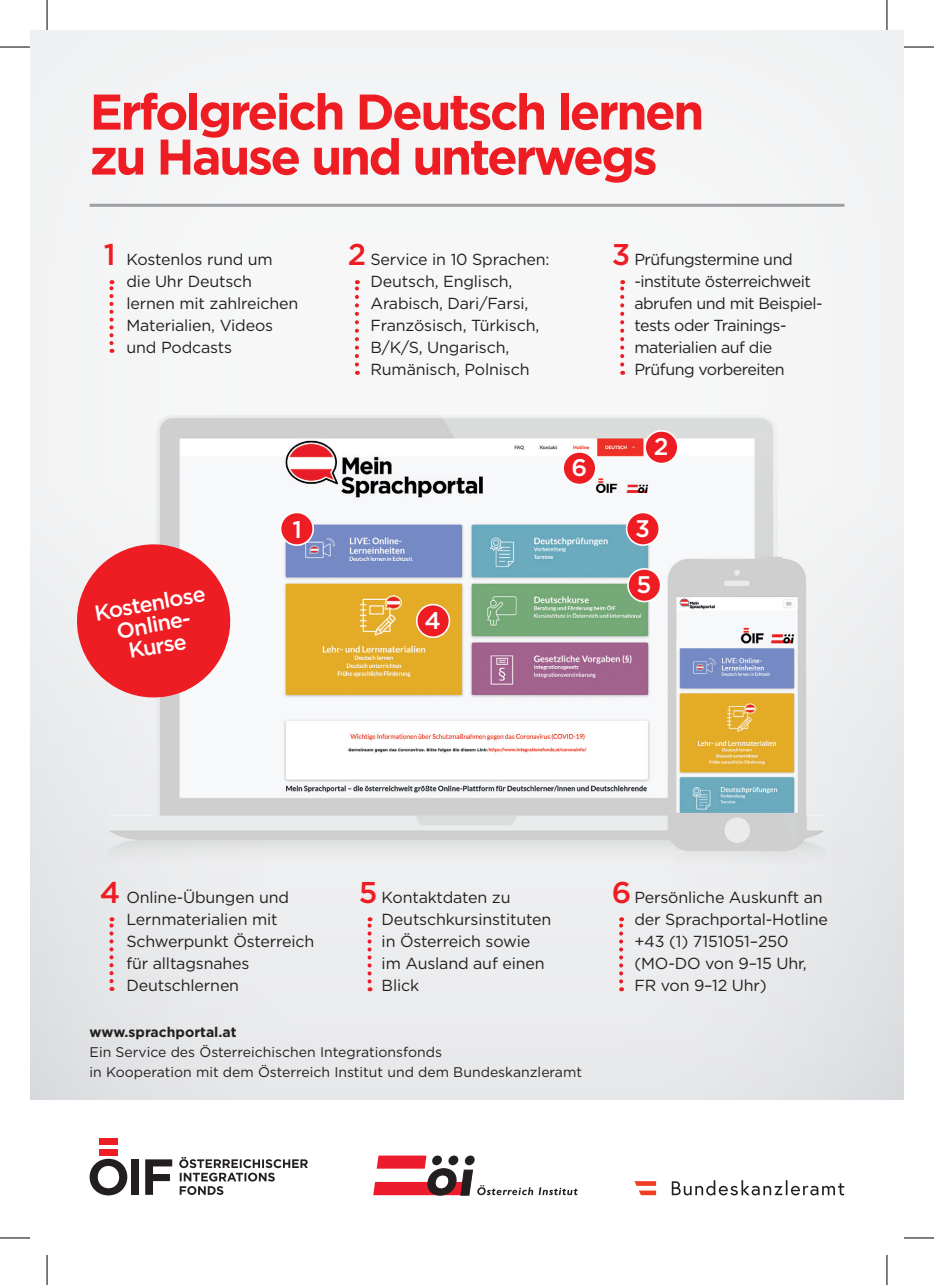
<style>
.page{position:relative;width:934px;height:1285px;background:#fff}
.page>*{position:absolute;margin:0;border:0;box-sizing:border-box;transform-origin:0 0}
.t1{font:700 50px/45px "Gotham";letter-spacing:-.05em;color:#ee1d23}
.t2{font:500 24px "Gotham";color:#fff}
.t3{font:500 21.6px/21.6px "Gotham";color:#fff;text-align:center}
.t4{font:16px/22px "Gotham";letter-spacing:-.01em;color:#231f20}
.t5{font:16px/22px "Gotham";letter-spacing:-.03em;color:#231f20}
.t6{font:14px/20px "Gotham";color:#231f20}
.t7{font:700 14px "Gotham";color:#231f20}
.s1{font-weight:500;font-size:30px;color:#ee1d23}
</style>
<div class="page">
<div style="left:30px;top:30px;width:873px;height:1225px;background:#4e626b;opacity:.25"></div>
<div style="left:30px;top:1100px;width:873px;height:155px;background:#fff"></div>
<hr style="left:90px;top:204px;width:754px;height:3px;background:#9d9fa2">
<svg style="left:109px;top:280px;width:4px;height:63px"></svg>
<svg style="left:355px;top:280px;width:4px;height:84px"></svg>
<svg style="left:620px;top:280px;width:4px;height:84px"></svg>
<svg style="left:109px;top:917px;width:4px;height:64px"></svg>
<svg style="left:619px;top:917px;width:4px;height:64px"></svg>
<svg style="left:367px;top:917px;width:4px;height:64px"></svg>
<div style="left:73px;top:831px;width:788px;height:33px;background:#e9eaeb"></div>
<img style="left:109px;top:415px;width:715px;height:435px">
<div style="left:280px;top:512px;width:33px;height:33px;background:#ee1d23;border-radius:50%"></div>
<div style="left:279px;top:511px;width:35px;height:35px;border:2px solid #fff;border-radius:50%"></div>
<div style="left:626px;top:512px;width:33px;height:33px;background:#ee1d23;border-radius:50%"></div>
<div style="left:625px;top:511px;width:34px;height:35px;border:2px solid #fff;border-radius:50%"></div>
<div style="left:627px;top:569px;width:33px;height:32px;background:#ee1d23;border-radius:50%"></div>
<div style="left:627px;top:568px;width:34px;height:34px;border:2px solid #fff;border-radius:50%"></div>
<div style="left:416px;top:604px;width:33px;height:33px;background:#ee1d23;border-radius:50%"></div>
<div style="left:416px;top:604px;width:34px;height:34px;border:2px solid #fff;border-radius:50%"></div>
<div style="left:563px;top:452px;width:32px;height:32px;background:#ee1d23;border-radius:50%"></div>
<div style="left:562px;top:451px;width:34px;height:34px;border:2px solid #fff;border-radius:50%"></div>
<div style="left:645px;top:431px;width:32px;height:32px;background:#ee1d23;border-radius:50%"></div>
<div style="left:644px;top:430px;width:34px;height:34px;border:2px solid #fff;border-radius:50%"></div>
<svg style="left:90px;top:1158px;width:37px;height:37px"></svg>
<div style="left:131px;top:1159px;width:8px;height:35px;background:#231f20"></div>
<svg style="left:145px;top:1159px;width:27px;height:35px"></svg>
<div style="left:99px;top:1149px;width:19px;height:6px;background:#ee1d23"></div>
<div style="left:99px;top:1138px;width:19px;height:7px;background:#ee1d23"></div>
<svg style="left:179px;top:1157px;width:129px;height:38px"></svg>
<svg style="left:373px;top:1155px;width:204px;height:40px"></svg>
<svg style="left:464px;top:1155px;width:11px;height:10px"></svg>
<div style="left:448px;top:1155px;width:10px;height:10px;background:#231f20;border-radius:50%"></div>
<svg style="left:671px;top:1180px;width:173px;height:15px"></svg>
<svg style="left:634px;top:1181px;width:21px;height:14px"></svg>
<svg style="left:71px;top:538px;width:165px;height:165px"></svg>
<hr style="left:0;top:47px;width:30px;height:1px;background:#000">
<hr style="left:903px;top:47px;width:30px;height:1px;background:#000">
<hr style="left:0;top:1237px;width:30px;height:1px;background:#000">
<hr style="left:903px;top:1237px;width:30px;height:1px;background:#000">
<hr style="left:47px;top:0;width:1px;height:30px;background:#000">
<hr style="left:47px;top:1255px;width:1px;height:30px;background:#000">
<hr style="left:886px;top:0;width:1px;height:30px;background:#000">
<hr style="left:886px;top:1255px;width:1px;height:30px;background:#000">
<h1 class="t1" style="left:90px;top:89px;width:616px">Erfolgreich Deutsch lernen zu Hause und unterwegs</h1>
<p class="t4" style="left:126px;top:248px;width:173px;text-indent:-23px"><span class="s1">1</span> Kostenlos rund um die Uhr Deutsch lernen mit zahlreichen<br>Materialien, Videos und Podcasts</p>
<p class="t4" style="left:370px;top:248px;width:180px;text-indent:-23px"><span class="s1">2</span> Service in 10 Sprachen:<br>Deutsch, Englisch,<br>Arabisch, Dari/Farsi,<br>Französisch, Türkisch,<br>B/K/S, Ungarisch,<br>Rumänisch, Polnisch</p>
<p class="t5" style="left:634px;top:248px;width:190px;text-indent:-23px"><span class="s1">3</span> Prüfungstermine und -institute österreichweit abrufen und mit Beispiel&shy;tests oder Trainings&shy;materialien auf die<br>Prüfung vorbereiten</p>
<h3 class="t3" style="left:93px;top:602px;width:114px;rotate:-10deg">Kostenlose<br>Online-<br>Kurse</h3>
<h2 class="t2" style="left:571px;top:452px;width:17px">6</h2>
<h2 class="t2" style="left:653px;top:431px;width:16px">2</h2>
<h2 class="t2" style="left:292px;top:514px;width:11px">1</h2>
<h2 class="t2" style="left:635px;top:513px;width:16px">3</h2>
<h2 class="t2" style="left:636px;top:569px;width:16px">5</h2>
<h2 class="t2" style="left:424px;top:605px;width:18px">4</h2>
<p class="t4" style="left:126px;top:886px;width:189px;text-indent:-27px"><span class="s1">4</span> Online-Übungen und<br>Lernmaterialien mit<br>Schwerpunkt Österreich für alltagsnahes<br>Deutschlernen</p>
<p class="t4" style="left:634px;top:886px;width:195px;text-indent:-23px"><span class="s1">6</span> Persönliche Auskunft an der Sprachportal-Hotline +43 (1) 7151051–250 (MO-DO von 9–15 Uhr,<br>FR von 9–12 Uhr)</p>
<p class="t4" style="left:381px;top:886px;width:171px;text-indent:-23px"><span class="s1">5</span> Kontaktdaten zu<br>Deutschkursinstituten in Österreich sowie im Ausland auf einen<br>Blick</p>
<p class="t7" style="left:90px;top:1023px;width:148px">www.sprachportal.at</p>
<p class="t6" style="left:90px;top:1042px;width:493px">Ein Service des Österreichischen Integrationsfonds<br>in Kooperation mit dem Österreich Institut und dem Bundeskanzleramt</p>
</div>
